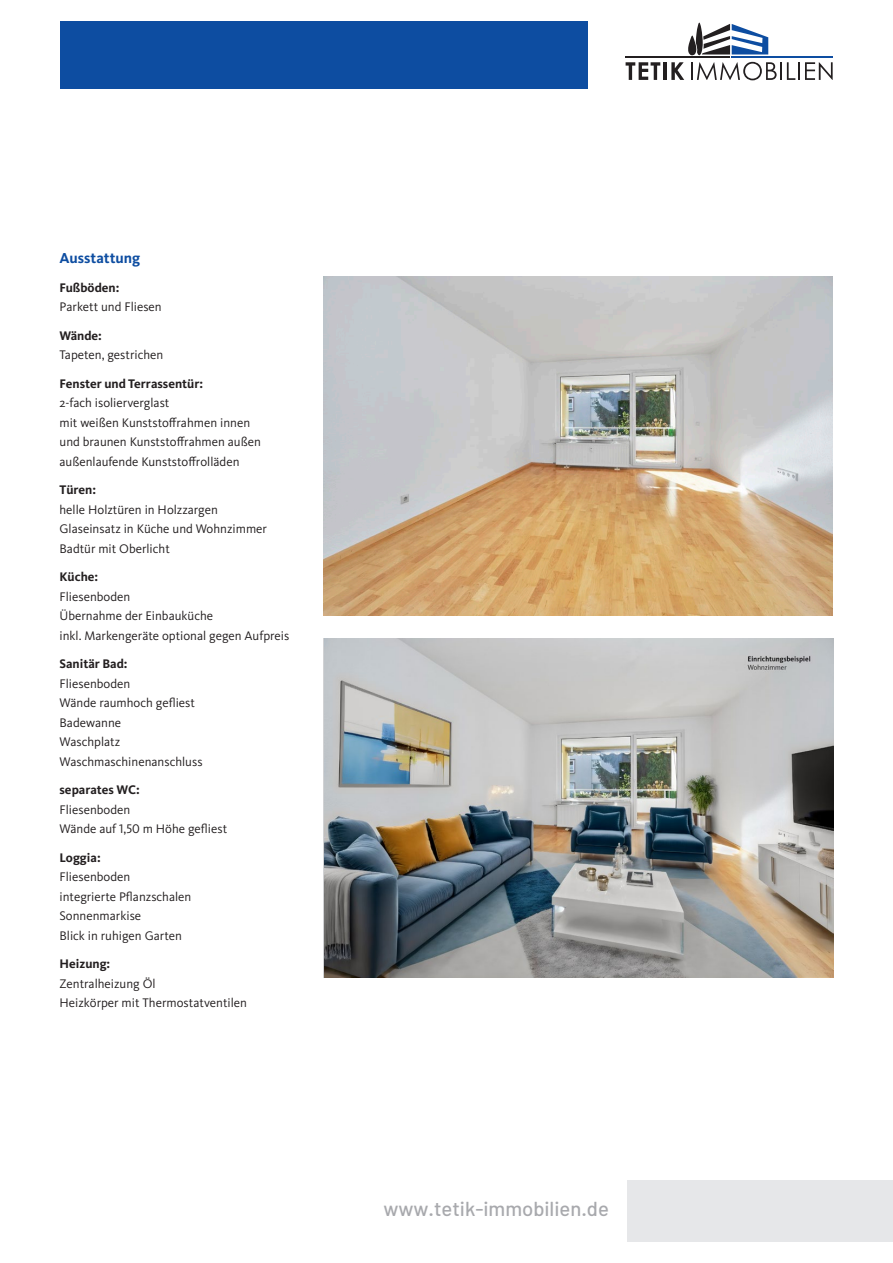
<style>
.page{position:relative;width:893px;height:1263px;background:#fff}
.page>*{position:absolute;margin:0;border:0;box-sizing:border-box;transform-origin:0 0}
.t1{font:500 20.25px "Barlow";color:#a8a9ad}
.t2{font:700 15px "Kievit Pro";color:#0d4da1}
.t3{font:12.9px/19.5px "Kievit Pro";color:#231f20}
.t4{font:700 12.9px "Kievit Pro";color:#231f20}
</style>
<div class="page">
<div style="left:60px;top:21px;width:528px;height:68px;background:#0d4da1"></div>
<div style="left:627px;top:1180px;width:265px;height:61px;background:#e6e7e9"></div>
<hr style="left:732px;top:57px;width:101px;height:1px;background:#0d4da1">
<svg style="left:626px;top:62px;width:34px;height:18px"></svg>
<hr style="left:663px;top:62px;width:4px;height:18px;background:#231f20">
<svg style="left:671px;top:62px;width:13px;height:18px"></svg>
<svg style="left:691px;top:62px;width:142px;height:18px"></svg>
<svg style="left:688px;top:23px;width:80px;height:33px"></svg>
<hr style="left:625px;top:57px;width:105px;height:1px;background:#231f20">
<img style="left:323px;top:276px;width:509px;height:340px">
<img style="left:325px;top:639px;width:508px;height:339px">
<p class="t2" style="left:60px;top:249px;width:82px">Ausstattung</p>
<p class="t4" style="left:60px;top:279px;width:61px">Fußböden:</p>
<p class="t3" style="left:60px;top:297px;width:104px">Parkett und Fliesen</p>
<p class="t4" style="left:60px;top:327px;width:44px">Wände:</p>
<p class="t3" style="left:60px;top:345px;width:105px">Tapeten, gestrichen</p>
<p class="t4" style="left:60px;top:375px;width:145px">Fenster und Terrassentür:</p>
<p class="t3" style="left:60px;top:393px;width:203px">2-fach isolierverglast<br>mit weißen Kunststoffrahmen innen und braunen Kunststoffrahmen außen außenlaufende Kunststoffrolläden</p>
<p class="t4" style="left:60px;top:482px;width:38px">Türen:</p>
<p class="t3" style="left:60px;top:499px;width:209px">helle Holztüren in Holzzargen<br>Glaseinsatz in Küche und Wohnzimmer<br>Badtür mit Oberlicht</p>
<p class="t4" style="left:60px;top:569px;width:40px">Küche:</p>
<p class="t3" style="left:60px;top:586px;width:231px">Fliesenboden<br>Übernahme der Einbauküche<br>inkl. Markengeräte optional gegen Aufpreis</p>
<p class="t4" style="left:60px;top:656px;width:70px">Sanitär Bad:</p>
<p class="t3" style="left:60px;top:673px;width:145px">Fliesenboden<br>Wände raumhoch gefliest<br>Badewanne<br>Waschplatz<br>Waschmaschinenanschluss</p>
<p class="t4" style="left:60px;top:782px;width:82px">separates WC:</p>
<p class="t3" style="left:60px;top:799px;width:169px">Fliesenboden<br>Wände auf 1,50 m Höhe gefliest</p>
<p class="t4" style="left:60px;top:849px;width:43px">Loggia:</p>
<p class="t3" style="left:60px;top:867px;width:133px">Fliesenboden<br>integrierte Pflanzschalen<br>Sonnenmarkise<br>Blick in ruhigen Garten</p>
<p class="t4" style="left:60px;top:956px;width:52px">Heizung:</p>
<p class="t3" style="left:60px;top:973px;width:189px">Zentralheizung Öl<br>Heizkörper mit Thermostatventilen</p>
<h1 class="t1" style="left:383px;top:1196px;width:227px">www.tetik-immobilien.de</h1>
</div>
